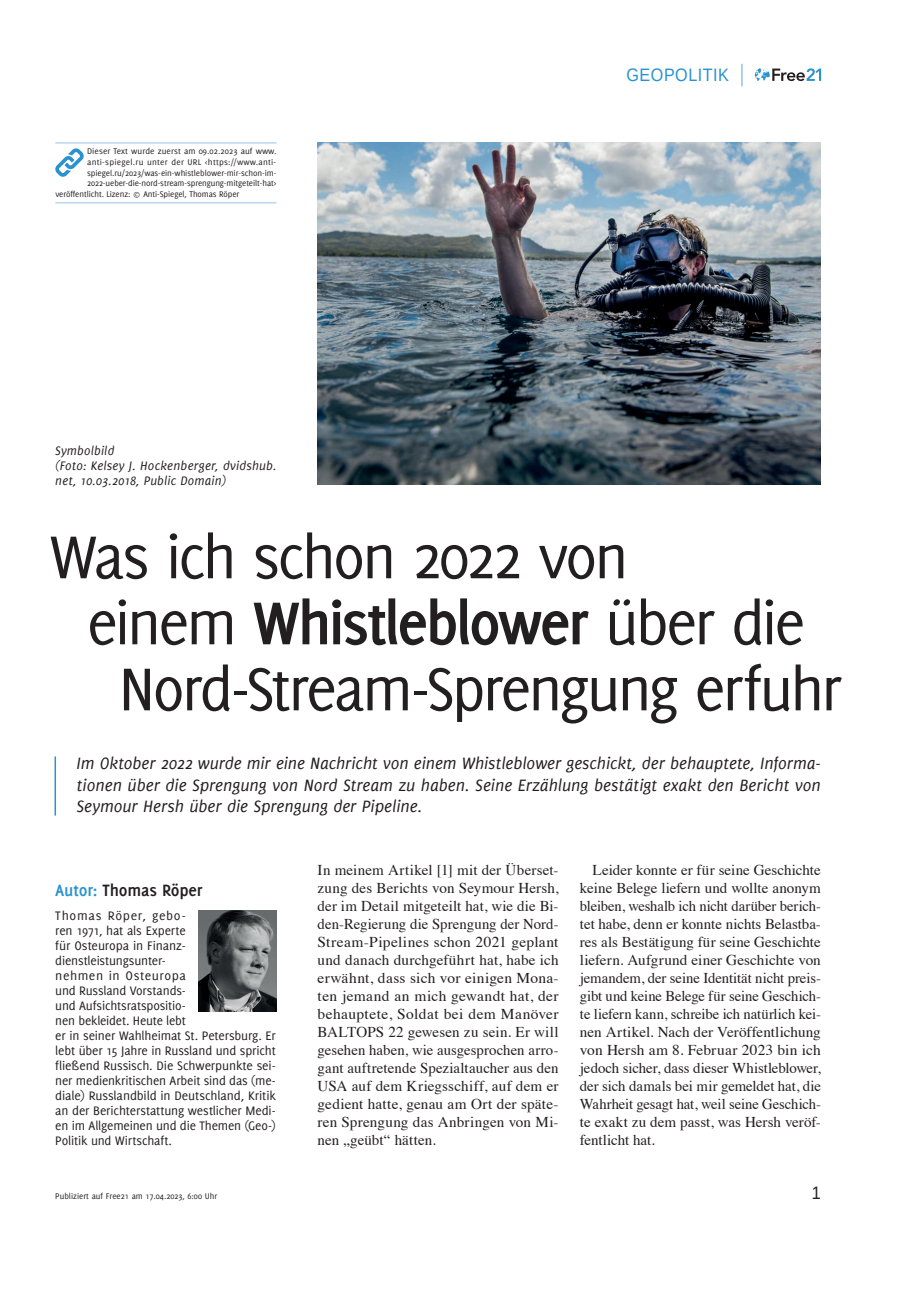
<style>
.page{position:relative;width:906px;height:1289px;background:#fff}
.page>*{position:absolute;margin:0;border:0;box-sizing:border-box;transform-origin:0 0}
.t1{font:66px "Delicious";letter-spacing:-.045em;color:#231f20}
.t2{font:700 66px "Delicious";letter-spacing:-.045em;color:#231f20}
.t3{font:italic 18px/21.6px "Delicious";letter-spacing:-.005em;color:#231f20;text-align:justify}
.t4{font:700 18px "Delicious";letter-spacing:-.01em;color:#231f20}
.t5{font:18px "Liberation Sans";letter-spacing:.03em;color:#2a92d0;scale:.9 1}
.t6{font:18px "Liberation Sans";color:#231f20;scale:.9 1}
.t7{font:15px/18px "Times";letter-spacing:.005em;color:#231f20;text-align:justify}
.t8{font:13.5px/15px "Delicious";letter-spacing:-.01em;color:#231f20}
.t9{font:italic 13.5px/15px "Delicious";letter-spacing:.015em;color:#231f20}
.t10{font:9px "Delicious";letter-spacing:-.005em;color:#231f20}
.t11{font:9px "Delicious";letter-spacing:.025em;color:#231f20}
.s1{font-weight:400}
.s2{color:#2a92d0}
</style>
<div class="page">
<svg style="left:755px;top:68px;width:66px;height:13px"></svg>
<svg style="left:741px;top:64px;width:1px;height:22px"></svg>
<hr style="left:55px;top:756px;width:1px;height:59px;background:#2a92d0">
<img style="left:317px;top:142px;width:504px;height:342px">
<hr style="left:55px;top:142px;width:221px;height:1px;background:#9abfe5">
<hr style="left:55px;top:202px;width:221px;height:1px;background:#9abfe5">
<svg style="left:55px;top:148px;width:29px;height:29px"></svg>
<img style="left:199px;top:910px;width:77px;height:101px">
<p class="t10" style="left:87px;top:146px;width:191px">Dieser Text wurde zuerst am 09.02.2023 auf www.</p>
<p class="t11" style="left:87px;top:157px;width:191px">anti-spiegel.ru unter der URL &lt;https://www.anti-</p>
<p class="t10" style="left:87px;top:167px;width:191px">spiegel.ru/2023/was-ein-whistleblower-mir-schon-im-</p>
<p class="t10" style="left:87px;top:178px;width:191px">2022-ueber-die-nord-stream-sprengung-mitgeteilt-hat&gt;</p>
<p class="t10" style="left:55px;top:189px;width:186px">veröffentlicht. Lizenz: © Anti-Spiegel, Thomas Röper</p>
<p class="t9" style="left:55px;top:443px;width:223px">Symbolbild<br>(Foto: Kelsey J. Hockenberger, dvidshub. net, 10.03.2018, Public Domain)</p>
<p class="t5" style="left:626px;top:63px;width:115px">GEOPOLITIK</p>
<h1 class="t1" style="left:50px;top:519px;width:580px">Was ich schon 2022 von</h1>
<h1 class="t2" style="left:87px;top:585px;width:720px"><span class="s1">einem</span> Whistleblower <span class="s1">über die</span></h1>
<h1 class="t1" style="left:119px;top:651px;width:725px">Nord-Stream-Sprengung erfuhr</h1>
<p class="t3" style="left:77px;top:752px;width:746px">Im Oktober 2022 wurde mir eine Nachricht von einem Whistleblower geschickt, der behauptete, Informa&shy;tionen über die Sprengung von Nord Stream zu haben. Seine Erzählung bestätigt exakt den Bericht von Seymour Hersh über die Sprengung der Pipeline.</p>
<p class="t4" style="left:55px;top:879px;width:149px"><span class="s2">Autor:</span> Thomas Röper</p>
<p class="t8" style="left:55px;top:907px;width:222px">Thomas Röper, gebo-<br>ren 1971, hat als Experte<br>für Osteuropa in Finanz&shy;dienstleistungsunter-<br>nehmen in Osteuropa<br>und Russland Vorstands-<br>und Aufsichtsratspositio-<br>nen bekleidet. Heute lebt<br>er in seiner Wahlheimat St. Petersburg. Er lebt über 15 Jahre in Russland und spricht fließend Russisch. Die Schwerpunkte sei&shy;ner medienkritischen Arbeit sind das (me&shy;diale) Russlandbild in Deutschland, Kritik an der Berichterstattung westlicher Medi&shy;en im Allgemeinen und die Themen (Geo-)<br>Politik und Wirtschaft.</p>
<p class="t7" style="left:317px;top:859px;width:242px">In meinem Artikel [1] mit der Überset&shy;zung des Berichts von Seymour Hersh, der im Detail mitgeteilt hat, wie die Bi&shy;den-Regierung die Sprengung der Nord-Stream-Pipelines schon 2021 geplant und danach durchgeführt hat, habe ich erwähnt, dass sich vor einigen Mona&shy;ten jemand an mich gewandt hat, der behauptete, Soldat bei dem Manöver BALTOPS 22 gewesen zu sein. Er will gesehen haben, wie ausgesprochen arro&shy;gant auftretende Spezialtaucher aus den USA auf dem Kriegsschiff, auf dem er gedient hatte, genau am Ort der späte&shy;ren Sprengung das Anbringen von Mi&shy;nen „geübt“ hätten.</p>
<p class="t7" style="left:580px;top:859px;width:242px;text-indent:13px">Leider konnte er für seine Geschichte keine Belege liefern und wollte anonym bleiben, weshalb ich nicht darüber berich&shy;tet habe, denn er konnte nichts Belastba&shy;res als Bestätigung für seine Geschichte liefern. Aufgrund einer Geschichte von jemandem, der seine Identität nicht preis&shy;gibt und keine Belege für seine Geschich&shy;te liefern kann, schreibe ich natürlich kei&shy;nen Artikel. Nach der Veröffentlichung von Hersh am 8. Februar 2023 bin ich jedoch sicher, dass dieser Whistleblower, der sich damals bei mir gemeldet hat, die Wahrheit gesagt hat, weil seine Geschich&shy;te exakt zu dem passt, was Hersh veröf&shy;fentlicht hat.</p>
<p class="t10" style="left:55px;top:1190px;width:163px">Publiziert auf Free21 am 17.04.2023, 6:00 Uhr</p>
<p class="t6" style="left:812px;top:1181px;width:12px">1</p>
</div>
